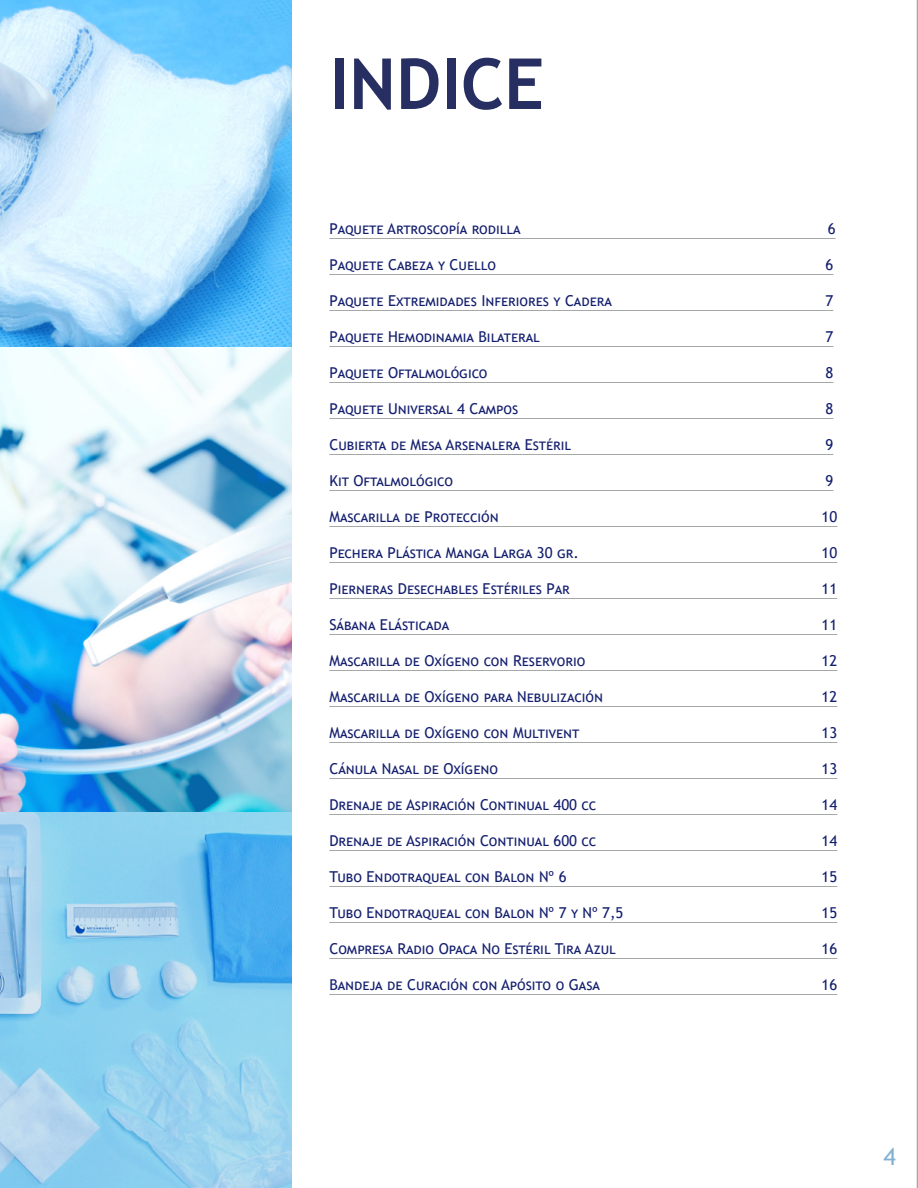
<style>
.page{position:relative;width:918px;height:1188px;background:#fff}
.page>*{position:absolute;margin:0;border:0;box-sizing:border-box;transform-origin:0 0}
.t1{font:700 70.5px "Trebuchet MS";color:#272e61}
.t2{font:24px "Trebuchet MS";color:#82b2d3}
.t3{font:15px "Trebuchet MS";color:#141f6e}
</style>
<div class="page">
<img style="left:0;top:0;width:292px;height:810px">
<img style="left:0;top:810px;width:292px;height:378px">
<hr style="left:329px;top:238px;width:507px;height:1px;background:#a6a7a7">
<hr style="left:329px;top:274px;width:504px;height:1px;background:#a6a7a7">
<hr style="left:329px;top:310px;width:504px;height:1px;background:#a6a7a7">
<hr style="left:329px;top:346px;width:504px;height:1px;background:#a6a7a7">
<hr style="left:329px;top:382px;width:504px;height:1px;background:#a6a7a7">
<hr style="left:329px;top:418px;width:504px;height:1px;background:#a6a7a7">
<hr style="left:329px;top:454px;width:504px;height:1px;background:#a6a7a7">
<hr style="left:329px;top:490px;width:504px;height:1px;background:#a6a7a7">
<hr style="left:329px;top:526px;width:508px;height:1px;background:#a6a7a7">
<hr style="left:329px;top:562px;width:508px;height:1px;background:#a6a7a7">
<hr style="left:329px;top:598px;width:508px;height:1px;background:#a6a7a7">
<hr style="left:329px;top:634px;width:508px;height:1px;background:#a6a7a7">
<hr style="left:329px;top:670px;width:508px;height:1px;background:#a6a7a7">
<hr style="left:329px;top:706px;width:508px;height:1px;background:#a6a7a7">
<hr style="left:329px;top:742px;width:508px;height:1px;background:#a6a7a7">
<hr style="left:329px;top:778px;width:508px;height:1px;background:#a6a7a7">
<hr style="left:329px;top:814px;width:508px;height:1px;background:#a6a7a7">
<hr style="left:329px;top:850px;width:508px;height:1px;background:#a6a7a7">
<hr style="left:329px;top:886px;width:508px;height:1px;background:#a6a7a7">
<hr style="left:329px;top:922px;width:508px;height:1px;background:#a6a7a7">
<hr style="left:329px;top:958px;width:508px;height:1px;background:#a6a7a7">
<hr style="left:329px;top:994px;width:508px;height:1px;background:#a6a7a7">
<h1 class="t1" style="left:329px;top:40px;width:216px">INDICE</h1>
<p class="t3" style="left:329px;top:219px;width:193px">Paquete Artroscopía rodilla</p>
<p class="t3" style="left:828px;top:219px;width:9px">6</p>
<p class="t3" style="left:329px;top:255px;width:168px">Paquete Cabeza y Cuello</p>
<p class="t3" style="left:826px;top:255px;width:9px">6</p>
<p class="t3" style="left:329px;top:291px;width:284px">Paquete Extremidades Inferiores y Cadera</p>
<p class="t3" style="left:826px;top:291px;width:9px">7</p>
<p class="t3" style="left:329px;top:327px;width:212px">Paquete Hemodinamia Bilateral</p>
<p class="t3" style="left:826px;top:327px;width:9px">7</p>
<p class="t3" style="left:329px;top:363px;width:160px">Paquete Oftalmológico</p>
<p class="t3" style="left:826px;top:363px;width:9px">8</p>
<p class="t3" style="left:329px;top:399px;width:190px">Paquete Universal 4 Campos</p>
<p class="t3" style="left:826px;top:399px;width:9px">8</p>
<p class="t3" style="left:329px;top:435px;width:243px">Cubierta de Mesa Arsenalera Estéril</p>
<p class="t3" style="left:826px;top:435px;width:9px">9</p>
<p class="t3" style="left:329px;top:471px;width:125px">Kit Oftalmológico</p>
<p class="t3" style="left:826px;top:471px;width:9px">9</p>
<p class="t3" style="left:329px;top:507px;width:171px">Mascarilla de Protección</p>
<p class="t3" style="left:822px;top:507px;width:17px">10</p>
<p class="t3" style="left:329px;top:543px;width:251px">Pechera Plástica Manga Larga 30 gr.</p>
<p class="t3" style="left:822px;top:543px;width:17px">10</p>
<p class="t3" style="left:329px;top:579px;width:240px">Pierneras Desechables Estériles Par</p>
<p class="t3" style="left:822px;top:579px;width:17px">11</p>
<p class="t3" style="left:329px;top:615px;width:121px">Sábana Elásticada</p>
<p class="t3" style="left:822px;top:615px;width:17px">11</p>
<p class="t3" style="left:329px;top:651px;width:258px">Mascarilla de Oxígeno con Reservorio</p>
<p class="t3" style="left:822px;top:651px;width:17px">12</p>
<p class="t3" style="left:329px;top:687px;width:275px">Mascarilla de Oxígeno para Nebulización</p>
<p class="t3" style="left:822px;top:687px;width:17px">12</p>
<p class="t3" style="left:329px;top:723px;width:250px">Mascarilla de Oxígeno con Multivent</p>
<p class="t3" style="left:822px;top:723px;width:17px">13</p>
<p class="t3" style="left:329px;top:759px;width:170px">Cánula Nasal de Oxígeno</p>
<p class="t3" style="left:822px;top:759px;width:17px">13</p>
<p class="t3" style="left:329px;top:795px;width:268px">Drenaje de Aspiración Continual 400 cc</p>
<p class="t3" style="left:822px;top:795px;width:17px">14</p>
<p class="t3" style="left:329px;top:831px;width:268px">Drenaje de Aspiración Continual 600 cc</p>
<p class="t3" style="left:822px;top:831px;width:17px">14</p>
<p class="t3" style="left:329px;top:867px;width:239px">Tubo Endotraqueal con Balon Nº 6</p>
<p class="t3" style="left:822px;top:867px;width:17px">15</p>
<p class="t3" style="left:329px;top:903px;width:296px">Tubo Endotraqueal con Balon Nº 7 y Nº 7,5</p>
<p class="t3" style="left:822px;top:903px;width:17px">15</p>
<p class="t3" style="left:329px;top:939px;width:288px">Compresa Radio Opaca No Estéril Tira Azul</p>
<p class="t3" style="left:822px;top:939px;width:17px">16</p>
<p class="t3" style="left:329px;top:975px;width:272px">Bandeja de Curación con Apósito o Gasa</p>
<p class="t3" style="left:822px;top:975px;width:17px">16</p>
<h2 class="t2" style="left:884px;top:1142px;width:14px">4</h2>
</div>
